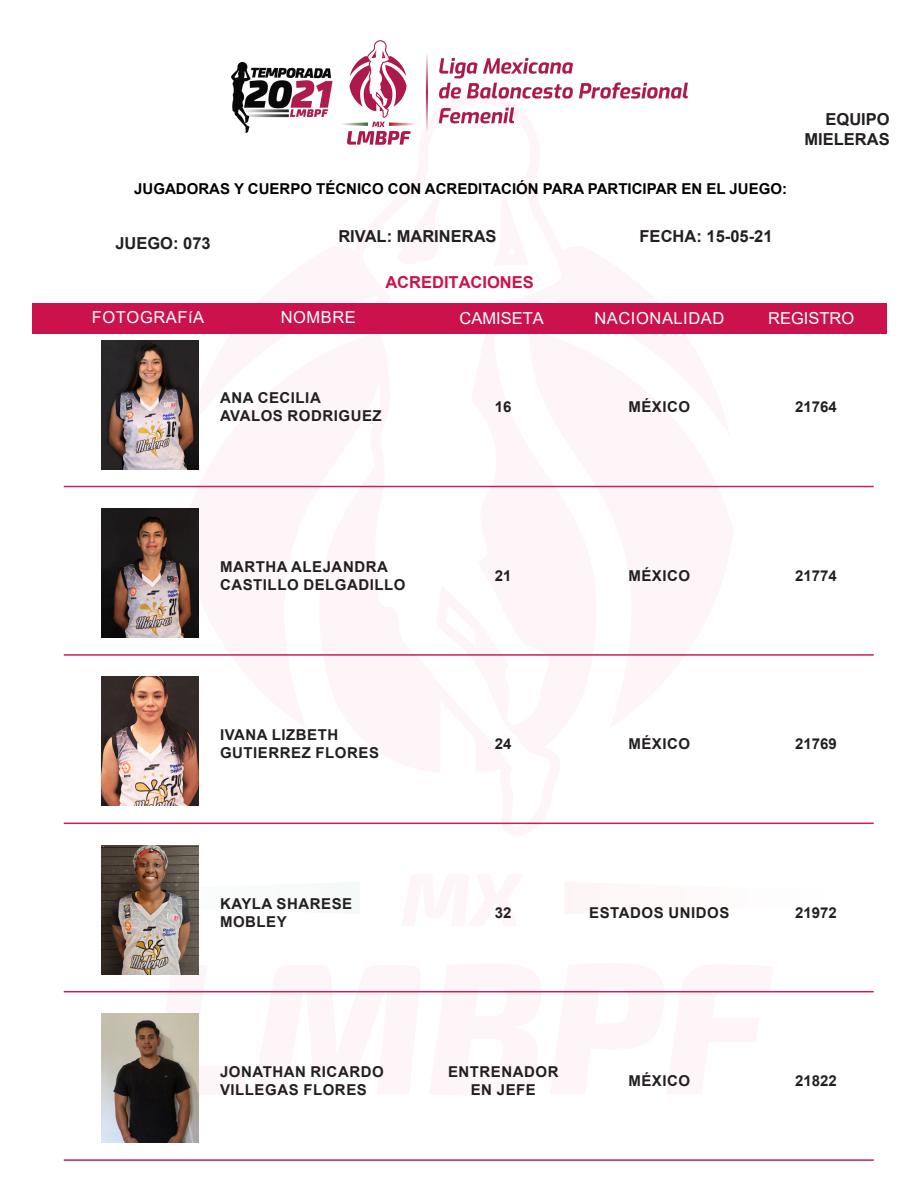
<style>
.page{position:relative;width:918px;height:1188px;background:#fff}
.page>*{position:absolute;margin:0;border:0;box-sizing:border-box;transform-origin:0 0}
.t1{font:700 16.5px/19.8px "Arial";color:#231f20;text-align:right}
.t2{font:16.5px "Arial";letter-spacing:.035em;color:#fff}
.t3{font:16.5px "Arial";color:#fff}
.t4{font:700 16.5px "Arial";color:#cc124c}
.t5{font:700 15px/18px "Arial";letter-spacing:.035em;color:#231f20;text-align:center}
.t6{font:700 15px "Arial";color:#000}
</style>
<div class="page">
<svg style="left:146px;top:953px;width:639px;height:153px"></svg>
<svg style="left:101px;top:871px;width:98px;height:54px"></svg>
<svg style="left:360px;top:485px;width:204px;height:340px"></svg>
<div style="left:33px;top:303px;width:854px;height:31px;background:#cc124c"></div>
<img style="left:232px;top:40px;width:455px;height:105px">
<img style="left:102px;top:340px;width:96px;height:129px">
<hr style="left:64px;top:486px;width:810px;height:1px;background:#cc1f56">
<img style="left:102px;top:509px;width:96px;height:129px">
<hr style="left:64px;top:654px;width:810px;height:2px;background:#cc1f56">
<img style="left:102px;top:677px;width:96px;height:129px">
<hr style="left:64px;top:823px;width:810px;height:1px;background:#cc1f56">
<img style="left:102px;top:845px;width:96px;height:129px">
<hr style="left:64px;top:991px;width:810px;height:1px;background:#cc1f56">
<img style="left:102px;top:1014px;width:96px;height:129px">
<hr style="left:64px;top:1159px;width:810px;height:2px;background:#cc1f56">
<p class="t6" style="left:134px;top:178px;width:654px">JUGADORAS Y CUERPO TÉCNICO CON ACREDITACIÓN PARA PARTICIPAR EN EL JUEGO:</p>
<p class="t1" style="left:115px;top:233px;width:97px">JUEGO: 073</p>
<p class="t1" style="left:338px;top:227px;width:160px">RIVAL: MARINERAS</p>
<p class="t1" style="left:640px;top:227px;width:134px">FECHA: 15-05-21</p>
<p class="t4" style="left:385px;top:271px;width:150px">ACREDITACIONES</p>
<p class="t1" style="left:804px;top:110px;width:87px">EQUIPO<br>MIELERAS</p>
<p class="t2" style="left:92px;top:306px;width:114px">FOTOGRAFíA</p>
<p class="t2" style="left:281px;top:306px;width:77px">NOMBRE</p>
<p class="t3" style="left:460px;top:307px;width:86px">CAMISETA</p>
<p class="t3" style="left:768px;top:307px;width:88px">REGISTRO</p>
<p class="t2" style="left:594px;top:307px;width:131px">NACIONALIDAD</p>
<p class="t5" style="left:220px;top:389px;width:102px">ANA CECILIA</p>
<p class="t5" style="left:220px;top:407px;width:163px">AVALOS RODRIGUEZ</p>
<p class="t5" style="left:495px;top:398px;width:18px">16</p>
<p class="t5" style="left:628px;top:398px;width:63px">MÉXICO</p>
<p class="t5" style="left:795px;top:398px;width:43px">21764</p>
<p class="t5" style="left:220px;top:558px;width:169px">MARTHA ALEJANDRA</p>
<p class="t5" style="left:220px;top:576px;width:187px">CASTILLO DELGADILLO</p>
<p class="t5" style="left:495px;top:567px;width:18px">21</p>
<p class="t5" style="left:628px;top:567px;width:63px">MÉXICO</p>
<p class="t5" style="left:795px;top:567px;width:43px">21774</p>
<p class="t5" style="left:220px;top:726px;width:120px">IVANA LIZBETH</p>
<p class="t5" style="left:220px;top:744px;width:161px">GUTIERREZ FLORES</p>
<p class="t5" style="left:220px;top:894px;width:134px">KAYLA SHARESE</p>
<p class="t5" style="left:220px;top:912px;width:68px">MOBLEY</p>
<p class="t5" style="left:220px;top:1063px;width:165px">JONATHAN RICARDO</p>
<p class="t5" style="left:220px;top:1081px;width:148px">VILLEGAS FLORES</p>
<p class="t5" style="left:495px;top:735px;width:18px">24</p>
<p class="t5" style="left:628px;top:735px;width:63px">MÉXICO</p>
<p class="t5" style="left:795px;top:735px;width:43px">21769</p>
<p class="t5" style="left:495px;top:903px;width:18px">32</p>
<p class="t5" style="left:589px;top:903px;width:142px">ESTADOS UNIDOS</p>
<p class="t5" style="left:795px;top:903px;width:43px">21972</p>
<p class="t5" style="left:448px;top:1063px;width:112px">ENTRENADOR<br>EN JEFE</p>
<p class="t5" style="left:628px;top:1072px;width:63px">MÉXICO</p>
<p class="t5" style="left:795px;top:1072px;width:43px">21822</p>
</div>
